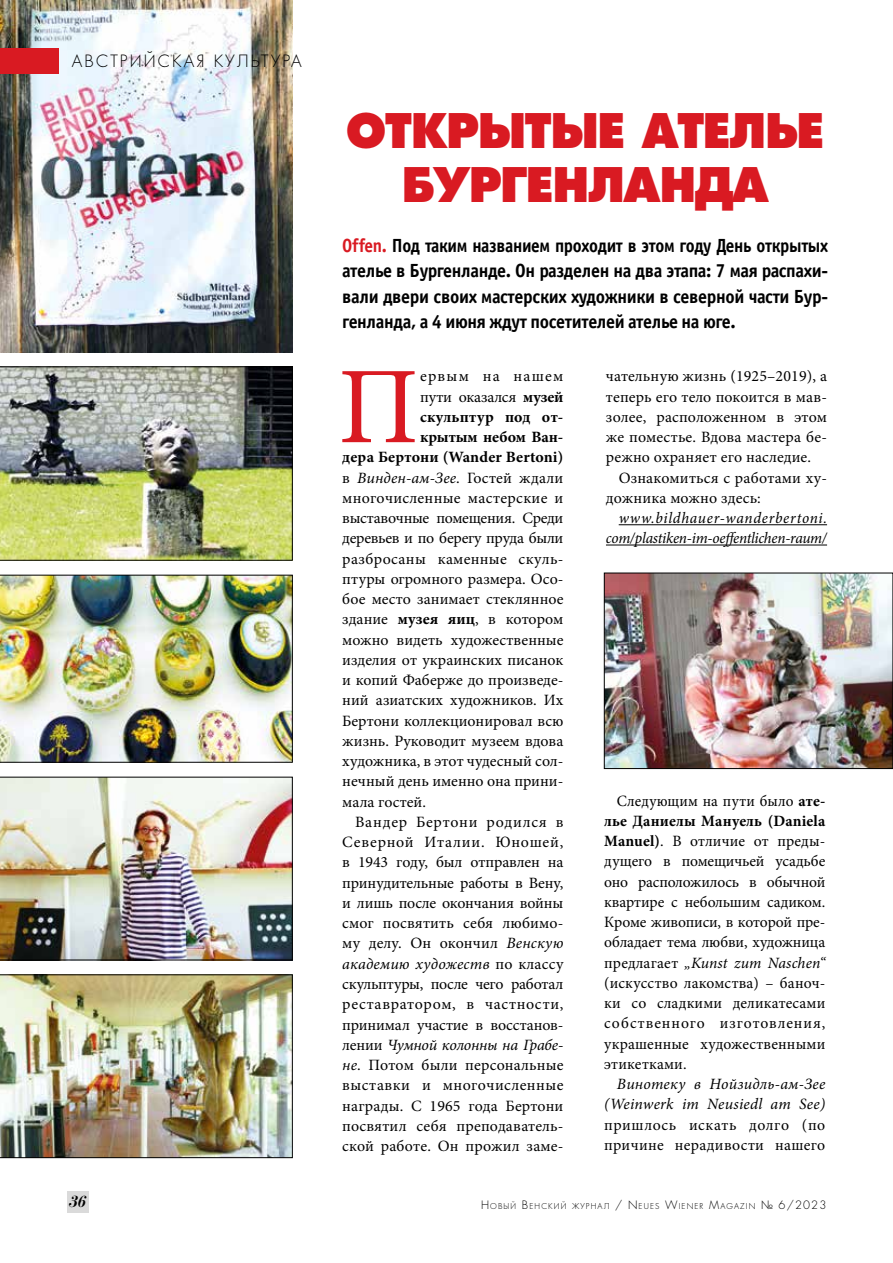
<style>
.page{position:relative;width:893px;height:1263px;background:#fff}
.page>*{position:absolute;margin:0;border:0;box-sizing:border-box;transform-origin:0 0}
.t1{font:109.2px "Minion Pro";color:#d91a22}
.t2{font:46.35px/54px "Favorit Extra Bold C";letter-spacing:-.03em;color:#d91a22;text-align:center}
.t3{font:19.05px/25.5px "Officina Sans Bold C";letter-spacing:-.02em;color:#000;text-align:justify;scale:.91 1}
.t4{font:16.5px "Favorit Light C";letter-spacing:.13em;color:#000}
.t5{font:italic 16.5px "Paragon Nord C";color:#000}
.t6{font:15.75px/20.2px "Minion Pro";letter-spacing:.005em;color:#000;text-align:justify}
.t7{font:15.75px "Minion Pro";letter-spacing:-.02em;color:#000}
.t8{font:italic 15.75px/20.2px "Minion Pro";letter-spacing:.01em;color:#000;text-align:right}
.t9{font:15.75px/20.2px "Minion Pro";letter-spacing:.03em;color:#000}
.t10{font:italic 15.75px/20.2px "Minion Pro";letter-spacing:-.01em;color:#000;text-align:right}
.t11{font:15.75px "Minion Pro";letter-spacing:.05em;color:#000}
.t12{font:700 15.75px "Minion Pro";letter-spacing:.01em;color:#000}
.t13{font:italic 15.75px "Minion Pro";letter-spacing:-.02em;color:#000}
.t14{font:15.75px "Minion Pro";letter-spacing:.045em;color:#000}
.t15{font:15.75px "Minion Pro";letter-spacing:-.015em;color:#000}
.t16{font:700 15.75px "Minion Pro";letter-spacing:-.01em;color:#000}
.t17{font:15.75px "Minion Pro";letter-spacing:.075em;color:#000}
.t18{font:7.8px "Favorit Light C";letter-spacing:.145em;color:#000}
.s1{color:#d91a22}
.s2{font-weight:700}
.s3{font-style:italic}
.s4{font-style:normal}
.s5{font-size:11.25px}
</style>
<div class="page">
<img style="left:0;top:0;width:292px;height:353px">
<div style="left:67px;top:1192px;width:22px;height:21px;background:#dadada"></div>
<div style="left:0;top:48px;width:59px;height:25px;background:#d91a22"></div>
<hr style="left:619px;top:524px;width:208px;height:1px;background:#000">
<hr style="left:606px;top:545px;width:221px;height:1px;background:#000">
<img style="left:0;top:367px;width:292px;height:193px">
<img style="left:0;top:575px;width:292px;height:187px">
<img style="left:0;top:777px;width:292px;height:183px">
<img style="left:0;top:975px;width:292px;height:183px">
<img style="left:606px;top:575px;width:285px;height:192px">
<div style="left:604px;top:573px;width:289px;height:196px;border:1px solid #000"></div>
<p class="t4" style="left:72px;top:50px;width:231px">АВСТРИЙСКАЯ КУЛЬТУРА</p>
<h2 class="t2" style="left:346px;top:104px;width:480px">ОТКРЫТЫЕ АТЕЛЬЕ<br>БУРГЕНЛАНДА</h2>
<p class="t3" style="left:342px;top:233px;width:535px"><span class="s1">Offen.</span> Под таким названием проходит в этом году День открытых ателье в Бургенланде. Он разделен на два этапа: 7 мая распахи&shy;вали двери своих мастерских художники в северной части Бур&shy;генланда, а 4 июня ждут посетителей ателье на юге.</p>
<h1 class="t1" style="left:338px;top:334px;width:83px">П</h1>
<p class="t17" style="left:420px;top:366px;width:145px">ервым на нашем</p>
<p class="t6" style="left:606px;top:366px;width:223px">чательную жизнь (1925–2019), а теперь его тело покоится в мав&shy;золее, расположенном в этом же поместье. Вдова мастера бе&shy;режно охраняет его наследие.</p>
<p class="t6" style="left:606px;top:468px;width:223px;text-indent:13px">Ознакомиться с работами ху&shy;дожника можно здесь:</p>
<p class="t10" style="left:606px;top:508px;width:223px">www.bildhauer-wanderbertoni. com/plastiken-im-oeffentlichen-raum/</p>
<p class="t15" style="left:420px;top:386px;width:145px">пути оказался <span class="s2">музей</span></p>
<p class="t12" style="left:420px;top:406px;width:145px">скульптур под от-</p>
<p class="t16" style="left:420px;top:426px;width:145px">крытым небом Ван-</p>
<p class="t12" style="left:342px;top:446px;width:223px">дера Бертони (Wander Bertoni)</p>
<p class="t6" style="left:342px;top:468px;width:223px">в <span class="s3">Винден-ам-Зее</span>. Гостей ждали</p>
<p class="t6" style="left:342px;top:488px;width:223px">многочисленные мастерские и</p>
<p class="t7" style="left:342px;top:508px;width:223px">выставочные помещения. Среди</p>
<p class="t7" style="left:342px;top:528px;width:223px">деревьев и по берегу пруда были</p>
<p class="t6" style="left:342px;top:549px;width:223px">разбросаны каменные скуль-</p>
<p class="t6" style="left:342px;top:569px;width:223px">птуры огромного размера. Осо-</p>
<p class="t6" style="left:342px;top:589px;width:223px">бое место занимает стеклянное</p>
<p class="t6" style="left:342px;top:609px;width:223px">здание <span class="s2">музея яиц</span>, в котором</p>
<p class="t6" style="left:342px;top:630px;width:223px">можно видеть художественные</p>
<p class="t6" style="left:342px;top:650px;width:223px">изделия от украинских писанок</p>
<p class="t6" style="left:342px;top:670px;width:223px">и копий Фаберже до произведе-</p>
<p class="t6" style="left:342px;top:690px;width:223px">ний азиатских художников. Их</p>
<p class="t6" style="left:342px;top:711px;width:223px">Бертони коллекционировал всю</p>
<p class="t6" style="left:342px;top:731px;width:223px">жизнь. Руководит музеем вдова</p>
<p class="t6" style="left:342px;top:751px;width:223px">художника, в этот чудесный сол-</p>
<p class="t6" style="left:342px;top:771px;width:223px">нечный день именно она прини-</p>
<p class="t6" style="left:342px;top:792px;width:85px">мала гостей.</p>
<p class="t11" style="left:355px;top:811px;width:210px">Вандер Бертони родился в</p>
<p class="t11" style="left:342px;top:832px;width:223px">Северной Италии. Юношей,</p>
<p class="t6" style="left:342px;top:852px;width:223px">в 1943 году, был отправлен на</p>
<p class="t6" style="left:342px;top:873px;width:223px">принудительные работы в Вену,</p>
<p class="t6" style="left:342px;top:893px;width:223px">и лишь после окончания войны</p>
<p class="t6" style="left:342px;top:913px;width:223px">смог посвятить себя любимо-</p>
<p class="t6" style="left:342px;top:933px;width:223px">му делу. Он окончил <span class="s3">Венскую</span></p>
<p class="t8" style="left:342px;top:953px;width:223px">академию художеств <span class="s4">по классу</span></p>
<p class="t7" style="left:342px;top:973px;width:223px">скульптуры, после чего работал</p>
<p class="t14" style="left:342px;top:994px;width:223px">реставратором, в частности,</p>
<p class="t6" style="left:342px;top:1014px;width:223px">принимал участие в восстанов-</p>
<p class="t13" style="left:342px;top:1034px;width:223px"><span class="s4">лении</span> Чумной колонны на Грабе-</p>
<p class="t6" style="left:342px;top:1055px;width:223px"><span class="s3">не</span>. Потом были персональные</p>
<p class="t9" style="left:342px;top:1075px;width:223px">выставки и многочисленные</p>
<p class="t6" style="left:342px;top:1095px;width:223px">награды. С 1965 года Бертони</p>
<p class="t6" style="left:342px;top:1116px;width:223px">посвятил себя преподаватель-</p>
<p class="t6" style="left:342px;top:1136px;width:223px">ской работе. Он прожил заме-</p>
<p class="t6" style="left:604px;top:790px;width:223px;text-indent:13px">Следующим на пути было <span class="s2">ате&shy;лье Даниелы Мануель (Daniela Manuel)</span>. В отличие от преды&shy;дущего в помещичьей усадьбе оно расположилось в обычной квартире с небольшим садиком.<br>Кроме живописи, в которой пре&shy;обладает тема любви, художница предлагает <span class="s3">„Kunst zum Naschen“ </span>(искусство лакомства) – баноч&shy;ки со сладкими деликатесами собственного изготовления, украшенные художественными этикетками.</p>
<p class="t8" style="left:604px;top:1074px;width:223px">Винотеку в Нойзидль-ам-Зее (Weinwerk im Neusiedl am See)</p>
<p class="t9" style="left:604px;top:1114px;width:223px">пришлось искать долго (по причине нерадивости нашего</p>
<p class="t5" style="left:68px;top:1192px;width:19px">36</p>
<p class="t18" style="left:481px;top:1201px;width:347px"><span class="s5">Н</span>ОВЫЙ <span class="s5">В</span>ЕНСКИЙ ЖУРНАЛ <span class="s5">/</span> <span class="s5">N</span>EUES <span class="s5">W</span>IEN ER <span class="s5">M</span>AGAZIN <span class="s5">№ 6/2023</span></p>
</div>
